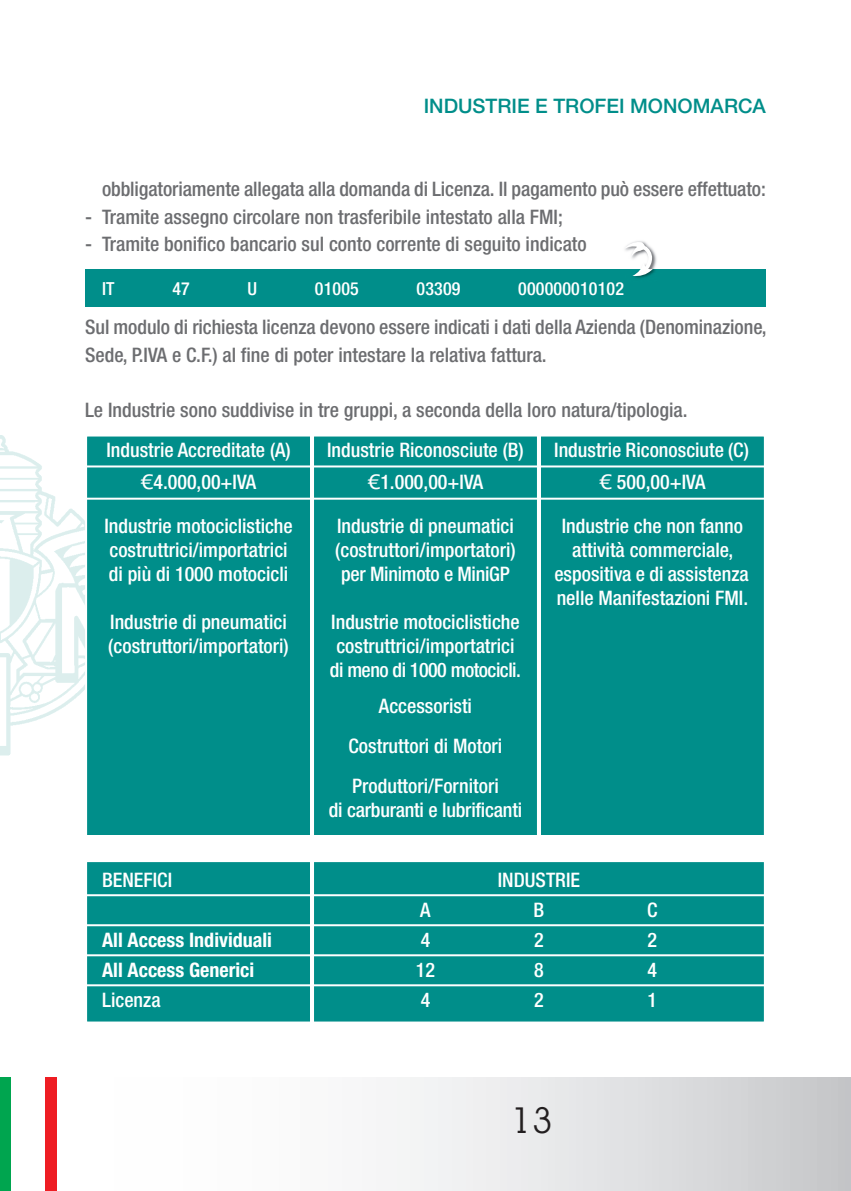
<style>
.page{position:relative;width:851px;height:1191px;background:#fff}
.page>*{position:absolute;margin:0;border:0;box-sizing:border-box;transform-origin:0 0}
.t1{font:36px "Lubalin Graph IT Cby BT";color:#231f20}
.t2{font:500 condensed 20px/24px "Helvetica Neue";color:#fff;text-align:center}
.t3{font:500 condensed 20px/27.6px "Helvetica Neue";color:#6c6d70}
.t4{font:700 condensed 20px "Helvetica Neue";color:#fff}
.t5{font:500 20px "Helvetica Neue";color:#008e8a}
.t6{font:500 condensed 18px "Helvetica Neue";letter-spacing:.01em;color:#fff}
.s1{font-family:"Lucida Grande";font-weight:400;font-stretch:normal}
</style>
<div class="page">
<div style="left:541px;top:436px;width:222px;height:399px;background:#008e8a"></div>
<div style="left:539px;top:434px;width:226px;height:403px;border:2px solid #fff"></div>
<div style="left:0;top:1077px;width:850px;height:114px;background:linear-gradient(to right,#fff,#ced1d3)"></div>
<div style="left:45px;top:1077px;width:11px;height:114px;background:#ee1d23"></div>
<div style="left:22px;top:1077px;width:12px;height:114px;background:#fff"></div>
<div style="left:0;top:1077px;width:11px;height:114px;background:#00a54f"></div>
<img style="left:0;top:435px;width:85px;height:320px">
<div style="left:87px;top:436px;width:223px;height:399px;background:#008e8a"></div>
<div style="left:85px;top:434px;width:227px;height:403px;border:2px solid #fff"></div>
<div style="left:314px;top:436px;width:223px;height:399px;background:#008e8a"></div>
<div style="left:85px;top:269px;width:680px;height:38px;background:#008e8a"></div>
<img style="left:634px;top:241px;width:23px;height:37px">
<div style="left:87px;top:862px;width:223px;height:159px;background:#008e8a"></div>
<div style="left:85px;top:860px;width:227px;height:163px;border:2px solid #fff"></div>
<div style="left:314px;top:862px;width:449px;height:159px;background:#008e8a"></div>
<div style="left:312px;top:860px;width:453px;height:163px;border:2px solid #fff"></div>
<hr style="left:85px;top:465px;width:680px;height:2px;background:#fff">
<hr style="left:85px;top:497px;width:680px;height:2px;background:#fff">
<hr style="left:85px;top:894px;width:680px;height:2px;background:#fff">
<hr style="left:85px;top:924px;width:680px;height:2px;background:#fff">
<hr style="left:85px;top:954px;width:680px;height:2px;background:#fff">
<hr style="left:85px;top:984px;width:680px;height:2px;background:#fff">
<svg style="left:625px;top:242px;width:27px;height:34px"></svg>
<p class="t5" style="left:423px;top:94px;width:343px">INDUSTRIE E TROFEI MONOMARCA</p>
<p class="t3" style="left:102px;top:177px;width:665px">obbligatoriamente allegata alla domanda di Licenza. Il pagamento può essere effettuato:</p>
<p class="t3" style="left:85px;top:205px;width:479px">- Tramite assegno circolare non trasferibile intestato alla FMI;</p>
<p class="t3" style="left:85px;top:232px;width:503px">- Tramite bonifico bancario sul conto corrente di seguito indicato</p>
<p class="t6" style="left:102px;top:282px;width:14px">IT</p>
<p class="t6" style="left:172px;top:282px;width:19px">47</p>
<p class="t6" style="left:247px;top:282px;width:11px">U</p>
<p class="t6" style="left:315px;top:282px;width:45px">01005</p>
<p class="t6" style="left:416px;top:282px;width:45px">03309</p>
<p class="t6" style="left:518px;top:282px;width:107px">000000010102</p>
<p class="t3" style="left:85px;top:315px;width:683px">Sul modulo di richiesta licenza devono essere indicati i dati della Azienda (Denominazione,<br>Sede, P.IVA e C.F.) al fine di poter intestare la relativa fattura.</p>
<p class="t3" style="left:85px;top:398px;width:604px">Le Industrie sono suddivise in tre gruppi, a seconda della loro natura/tipologia.</p>
<p class="t2" style="left:106px;top:439px;width:186px">Industrie Accreditate (A)</p>
<p class="t2" style="left:327px;top:439px;width:198px">Industrie Riconosciute (B)</p>
<p class="t2" style="left:554px;top:439px;width:196px">Industrie Riconosciute (C)</p>
<p class="t2" style="left:141px;top:471px;width:117px"><span class="s1">€</span>4.000,00+IVA</p>
<p class="t2" style="left:367px;top:471px;width:117px"><span class="s1">€</span>1.000,00+IVA</p>
<p class="t2" style="left:599px;top:471px;width:107px"><span class="s1">€</span> 500,00+IVA</p>
<p class="t2" style="left:104px;top:515px;width:190px">Industrie motociclistiche</p>
<p class="t2" style="left:337px;top:515px;width:178px">Industrie di pneumatici</p>
<p class="t2" style="left:561px;top:515px;width:183px">Industrie che non fanno</p>
<p class="t2" style="left:109px;top:539px;width:180px">costruttrici/importatrici</p>
<p class="t2" style="left:335px;top:539px;width:182px">(costruttori/importatori)</p>
<p class="t2" style="left:572px;top:539px;width:162px">attività commerciale,</p>
<p class="t2" style="left:109px;top:563px;width:181px">di più di 1000 motocicli</p>
<p class="t2" style="left:341px;top:563px;width:170px">per Minimoto e MiniGP</p>
<p class="t2" style="left:554px;top:563px;width:196px;text-align:left">espositiva e di assistenza nelle Manifestazioni FMI.</p>
<p class="t2" style="left:110px;top:611px;width:178px">Industrie di pneumatici</p>
<p class="t2" style="left:331px;top:611px;width:190px">Industrie motociclistiche</p>
<p class="t2" style="left:108px;top:635px;width:182px">(costruttori/importatori)</p>
<p class="t2" style="left:330px;top:635px;width:192px">costruttrici/importatrici di meno di 1000 motocicli.</p>
<p class="t2" style="left:348px;top:687px;width:155px;line-height:40px">Accessoristi<br>Costruttori di Motori<br>Produttori/Fornitori</p>
<p class="t2" style="left:329px;top:799px;width:195px">di carburanti e lubrificanti</p>
<p class="t2" style="left:102px;top:869px;width:71px">BENEFICI</p>
<p class="t2" style="left:497px;top:869px;width:84px">INDUSTRIE</p>
<p class="t2" style="left:420px;top:899px;width:12px">A</p>
<p class="t2" style="left:533px;top:899px;width:12px">B</p>
<p class="t2" style="left:647px;top:899px;width:12px">C</p>
<p class="t4" style="left:102px;top:932px;width:171px">All Access Individuali</p>
<p class="t2" style="left:420px;top:929px;width:11px">4</p>
<p class="t2" style="left:534px;top:929px;width:11px">2</p>
<p class="t2" style="left:647px;top:929px;width:11px">2</p>
<p class="t4" style="left:102px;top:962px;width:154px">All Access Generici</p>
<p class="t2" style="left:416px;top:959px;width:21px">12</p>
<p class="t2" style="left:534px;top:959px;width:11px">8</p>
<p class="t2" style="left:647px;top:959px;width:11px">4</p>
<p class="t2" style="left:102px;top:989px;width:60px">Licenza</p>
<p class="t2" style="left:420px;top:989px;width:11px">4</p>
<p class="t2" style="left:534px;top:989px;width:11px">2</p>
<p class="t2" style="left:647px;top:989px;width:11px">1</p>
<h1 class="t1" style="left:511px;top:1099px;width:42px">13</h1>
</div>
